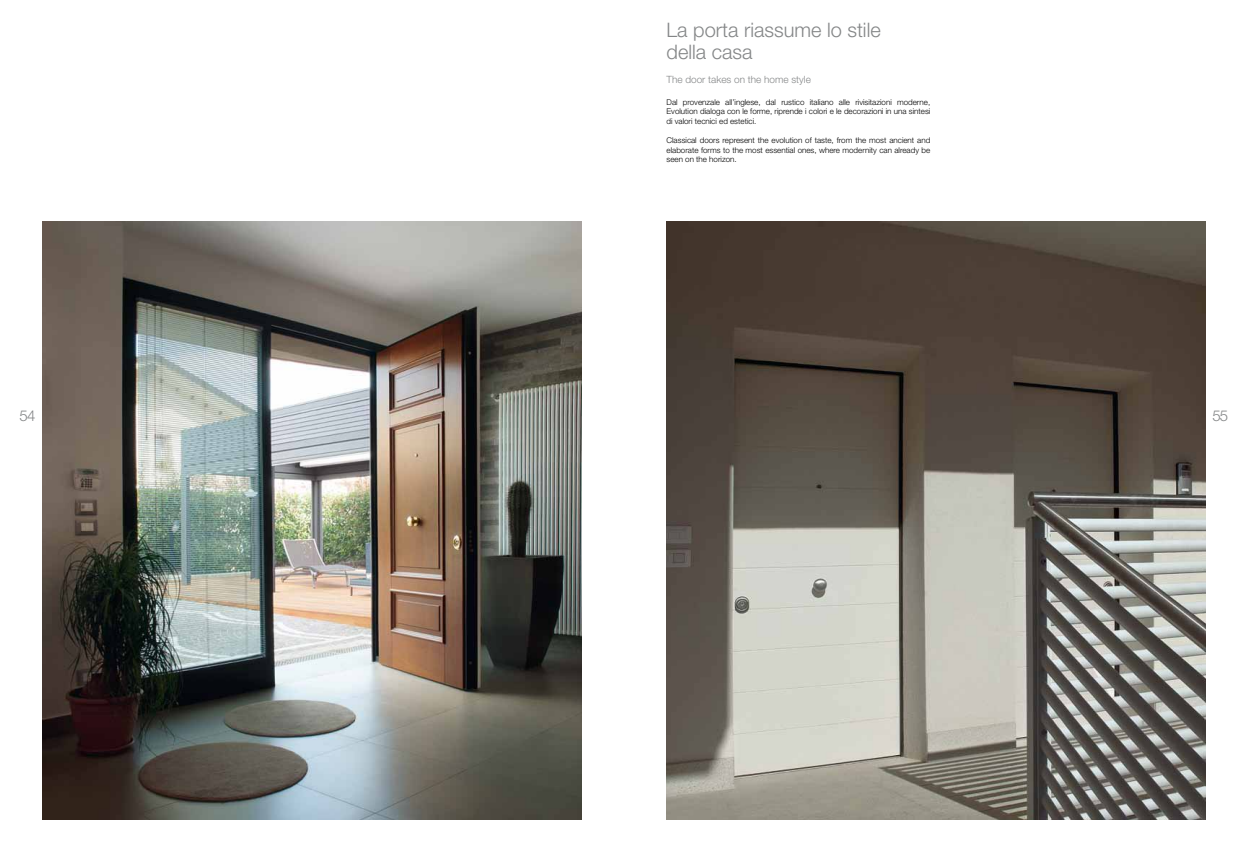
<style>
.page{position:relative;width:1248px;height:842px;background:#fff}
.page>*{position:absolute;margin:0;border:0;box-sizing:border-box;transform-origin:0 0}
.t1{font:300 20px/22px "Helvetica Neue LT Pro";color:#848687}
.t2{font:300 15px "Helvetica Neue LT Pro";color:#848687}
.t3{font:300 10px "Helvetica Neue LT Pro";color:#848687}
.t4{font:300 8px/9.6px "Helvetica Neue LT Pro";color:#000;text-align:justify}
</style>
<div class="page">
<img style="left:43px;top:222px;width:538px;height:597px">
<img style="left:666px;top:222px;width:539px;height:597px">
<h1 class="t1" style="left:666px;top:18px;width:216px">La porta riassume lo stile della casa</h1>
<p class="t3" style="left:666px;top:73px;width:146px">The door takes on the home style</p>
<p class="t4" style="left:666px;top:97px;width:265px">Dal provenzale all’inglese, dal rustico italiano alle rivisitazioni moderne, Evolution dialoga con le forme, riprende i colori e le decorazioni in una sintesi di valori tecnici ed estetici.</p>
<p class="t4" style="left:666px;top:135px;width:265px">Classical doors represent the evolution of taste, from the most ancient and elaborate forms to the most essential ones, where modernity can already be seen on the horizon.</p>
<h2 class="t2" style="left:20px;top:406px;width:17px">54</h2>
<h2 class="t2" style="left:1212px;top:406px;width:17px">55</h2>
</div>
